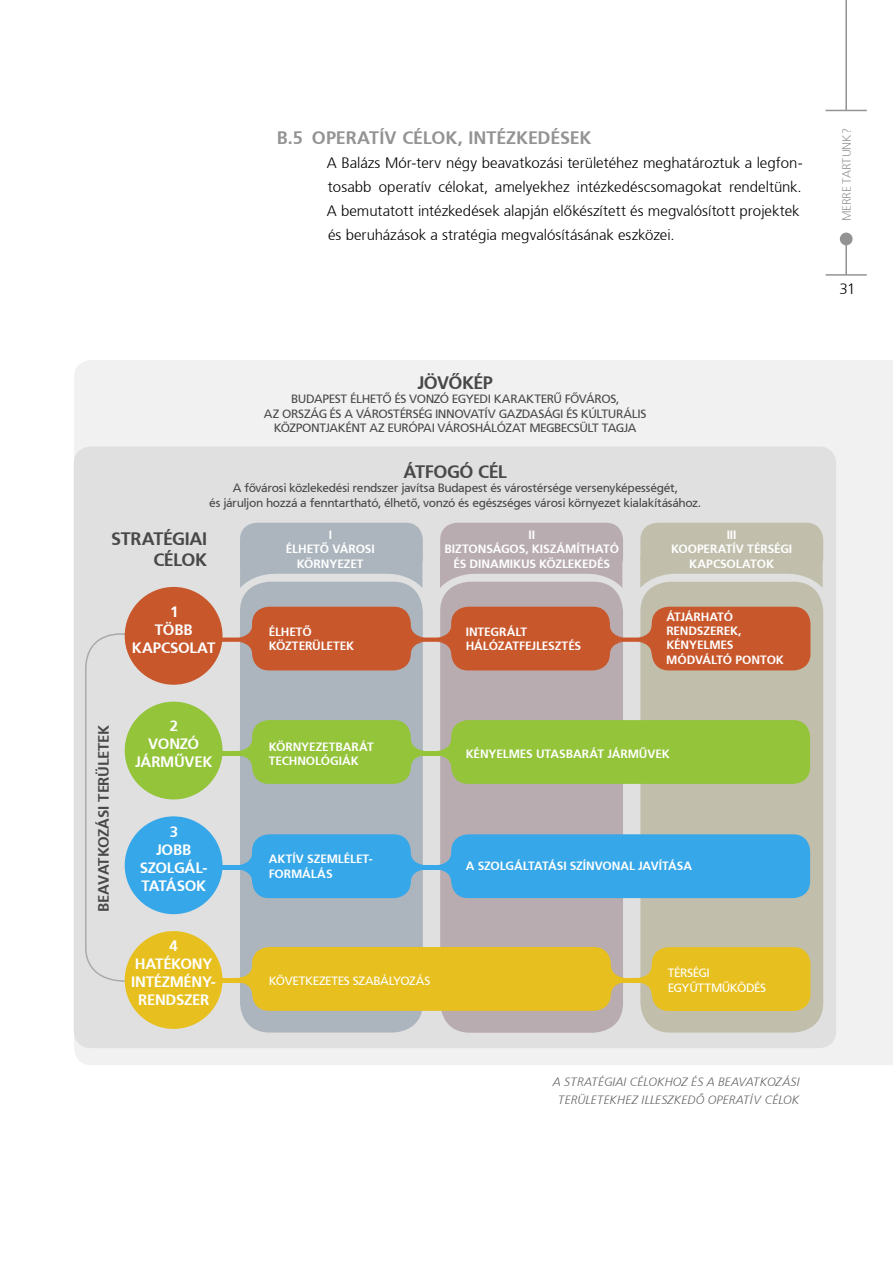
<style>
.page{position:relative;width:893px;height:1263px;background:#fff}
.page>*{position:absolute;margin:0;border:0;box-sizing:border-box;transform-origin:0 0}
.t1{font:700 18px/21.6px "Frutiger PFL";letter-spacing:.005em;color:#484848;text-align:right}
.t2{font:700 18px "Frutiger PFL";letter-spacing:.03em;color:#939393}
.t3{font:15px/24px "Frutiger Lt PFL";letter-spacing:.035em;color:#000}
.t4{font:700 15px/18px "Frutiger PFL";letter-spacing:.015em;color:#fff}
.t5{font:700 15px "Frutiger PFL";letter-spacing:.01em;color:#484848}
.t6{font:12px/14.4px "Frutiger PFL";letter-spacing:.015em;color:#484848;text-align:center}
.t7{font:700 12px/14.4px "Frutiger PFL";letter-spacing:.02em;color:#fff}
.t8{font:italic 12px/18px "Frutiger Lt PFL";letter-spacing:.015em;color:#636363;text-align:center}
.t9{font:12px/14.4px "Frutiger PFL";letter-spacing:.02em;color:#fff}
.t10{font:12px "Frutiger Lt PFL";color:#939393}
</style>
<div class="page">
<hr style="left:826px;top:274px;width:41px;height:2px;background:#939393">
<hr style="left:826px;top:110px;width:41px;height:1px;background:#939393">
<hr style="left:845px;top:0;width:2px;height:111px;background:#939393">
<hr style="left:845px;top:244px;width:2px;height:31px;background:#939393">
<div style="left:840px;top:233px;width:13px;height:12px;background:#939393;border-radius:50%"></div>
<div style="left:74px;top:360px;width:819px;height:705px;background:#f1f1f1"></div>
<div style="left:74px;top:446px;width:762px;height:602px;background:#e0e0e0;border-radius:17px"></div>
<div style="left:240px;top:523px;width:183px;height:51px;background:#acb5bd;border-radius:17px"></div>
<div style="left:440px;top:523px;width:183px;height:51px;background:#b9acb0;border-radius:17px"></div>
<div style="left:240px;top:582px;width:183px;height:450px;background:#acb5bd;border-radius:30px"></div>
<div style="left:440px;top:582px;width:183px;height:451px;background:#b9acb0;border-radius:30px"></div>
<div style="left:640px;top:582px;width:183px;height:450px;background:#c1bfac;border-radius:30px"></div>
<div style="left:640px;top:523px;width:183px;height:51px;background:#c1bfac;border-radius:17px"></div>
<div style="left:161px;top:637px;width:498px;height:5px;background:#c9572c;border-radius:2px"></div>
<svg style="left:610px;top:627px;width:14px;height:25px"></svg>
<div style="left:652px;top:607px;width:158px;height:63px;background:#c9572c;border-radius:17px"></div>
<svg style="left:638px;top:625px;width:14px;height:30px"></svg>
<div style="left:451px;top:607px;width:159px;height:63px;background:#c9572c;border-radius:17px"></div>
<svg style="left:437px;top:625px;width:15px;height:30px"></svg>
<div style="left:252px;top:607px;width:159px;height:63px;background:#c9572c;border-radius:17px"></div>
<svg style="left:410px;top:625px;width:15px;height:30px"></svg>
<svg style="left:238px;top:627px;width:15px;height:28px"></svg>
<svg style="left:384px;top:564px;width:38px;height:24px"></svg>
<svg style="left:240px;top:561px;width:39px;height:27px"></svg>
<svg style="left:584px;top:564px;width:38px;height:24px"></svg>
<svg style="left:440px;top:561px;width:39px;height:27px"></svg>
<svg style="left:784px;top:561px;width:39px;height:27px"></svg>
<svg style="left:640px;top:560px;width:39px;height:28px"></svg>
<svg style="left:85px;top:631px;width:43px;height:352px"></svg>
<div style="left:125px;top:587px;width:98px;height:98px;background:#c9572c;border-radius:50%"></div>
<hr style="left:161px;top:751px;width:498px;height:4px;background:#94c43a">
<div style="left:451px;top:720px;width:359px;height:64px;background:#94c43a;border-radius:17px"></div>
<svg style="left:437px;top:738px;width:15px;height:30px"></svg>
<div style="left:252px;top:720px;width:159px;height:64px;background:#94c43a;border-radius:17px"></div>
<svg style="left:410px;top:738px;width:15px;height:30px"></svg>
<svg style="left:238px;top:741px;width:14px;height:24px"></svg>
<div style="left:125px;top:702px;width:98px;height:97px;background:#94c43a;border-radius:50%"></div>
<hr style="left:161px;top:865px;width:498px;height:4px;background:#36a7e9">
<div style="left:451px;top:834px;width:359px;height:64px;background:#36a7e9;border-radius:17px"></div>
<svg style="left:437px;top:852px;width:15px;height:30px"></svg>
<div style="left:252px;top:834px;width:159px;height:64px;background:#36a7e9;border-radius:17px"></div>
<svg style="left:410px;top:852px;width:15px;height:30px"></svg>
<svg style="left:238px;top:855px;width:14px;height:25px"></svg>
<div style="left:125px;top:816px;width:98px;height:98px;background:#36a7e9;border-radius:50%"></div>
<hr style="left:182px;top:978px;width:499px;height:4px;background:#e7c01f">
<div style="left:652px;top:947px;width:158px;height:64px;background:#e7c01f;border-radius:17px"></div>
<svg style="left:638px;top:965px;width:14px;height:30px"></svg>
<div style="left:252px;top:947px;width:359px;height:64px;background:#e7c01f;border-radius:17px"></div>
<svg style="left:611px;top:967px;width:14px;height:27px"></svg>
<svg style="left:238px;top:968px;width:15px;height:27px"></svg>
<div style="left:125px;top:931px;width:98px;height:98px;background:#e7c01f;border-radius:50%"></div>
<h1 class="t2" style="left:277px;top:126px;width:314px">B.5 OPERATÍV CÉLOK, INTÉZKEDÉSEK</h1>
<p class="t3" style="left:327px;top:151px;width:477px">A Balázs Mór-terv négy beavatkozási területéhez meghatároztuk a legfon&shy;tosabb operatív célokat, amelyekhez intézkedéscsomagokat rendeltünk.<br>A bemutatott intézkedések alapján előkészített és megvalósított projektek és beruházások a stratégia megvalósításának eszközei.</p>
<h1 class="t1" style="left:417px;top:372px;width:56px">JÖVŐKÉP</h1>
<p class="t6" style="left:291px;top:392px;width:67px">BUDAPEST ÉLHE</p>
<p class="t6" style="left:376px;top:392px;width:84px">TŐ ÉS VONZÓ EGYE</p>
<p class="t6" style="left:480px;top:392px;width:141px">DI KARAKTERŰ FŐVÁROS,</p>
<p class="t6" style="left:264px;top:406px;width:27px">AZ ORSZÁG</p>
<p class="t6" style="left:330px;top:406px;width:35px">ÉS AVÁROSTÉRSÉG</p>
<p class="t6" style="left:435px;top:406px;width:8px">INNOVATÍV</p>
<p class="t6" style="left:499px;top:406px;width:9px">GAZDASÁGI</p>
<p class="t6" style="left:566px;top:406px;width:38px">ÉS KÚLTURÁLIS</p>
<p class="t6" style="left:274px;top:421px;width:9px">KÖZPONTJAKÉNT</p>
<p class="t6" style="left:369px;top:421px;width:26px">AZ EURÓPAI</p>
<p class="t6" style="left:438px;top:421px;width:9px">VÁROSHÁLÓZAT</p>
<p class="t6" style="left:529px;top:421px;width:81px">MEGBECSÜLT TAGJA</p>
<h1 class="t1" style="left:404px;top:461px;width:104px">ÁTFOGÓ CÉL</h1>
<p class="t6" style="left:209px;top:481px;width:493px">A fővárosi közlekedési rendszer javítsa Budapest és várostérsége versenyképességét,<br>és járuljon hozzá a fenntartható, élhető, vonzó és egészséges városi környezet kialakításához.</p>
<h1 class="t1" style="left:111px;top:528px;width:97px">STRATÉGIAI<br>CÉLOK</h1>
<p class="t4" style="left:170px;top:603px;width:8px">1</p>
<p class="t4" style="left:155px;top:621px;width:39px">TÖBB</p>
<p class="t4" style="left:132px;top:639px;width:49px">KAPCSOLAT</p>
<p class="t7" style="left:329px;top:528px;width:3px">I</p>
<p class="t7" style="left:286px;top:542px;width:29px">ÉLHETŐ</p>
<p class="t7" style="left:332px;top:542px;width:16px">VÁROSI</p>
<p class="t7" style="left:297px;top:556px;width:17px">KÖRN</p>
<p class="t7" style="left:329px;top:556px;width:16px">YEZET</p>
<p class="t7" style="left:528px;top:528px;width:4px">II</p>
<p class="t7" style="left:445px;top:542px;width:16px">BIZTONSÁGOS</p>
<p class="t7" style="left:525px;top:542px;width:22px">, KISZÁ</p>
<p class="t7" style="left:565px;top:542px;width:39px">MÍTHATÓ</p>
<p class="t7" style="left:454px;top:556px;width:24px">ÉS DINA</p>
<p class="t7" style="left:499px;top:556px;width:56px">MIKUS KÖZLE</p>
<p class="t7" style="left:574px;top:556px;width:36px">KED ÉS</p>
<p class="t7" style="left:269px;top:625px;width:85px">ÉLHETŐ<br>KÖZTERÜLETEK</p>
<p class="t7" style="left:466px;top:624px;width:17px">INTEGRÁLT<br>HÁLÓZATFE</p>
<p class="t7" style="left:531px;top:639px;width:12px">JLESZT</p>
<p class="t7" style="left:568px;top:639px;width:13px">ÉS</p>
<p class="t7" style="left:727px;top:528px;width:4px">III</p>
<p class="t7" style="left:671px;top:542px;width:40px">KOOPERATÍ</p>
<p class="t7" style="left:736px;top:542px;width:51px">V TÉRSÉGI</p>
<p class="t7" style="left:689px;top:556px;width:40px">KAPCSOLATO</p>
<p class="t7" style="left:766px;top:556px;width:9px">K</p>
<p class="t7" style="left:666px;top:609px;width:52px">ÁTJÁRHATÓ<br>RENDSZERE</p>
<p class="t7" style="left:730px;top:624px;width:13px">K,</p>
<p class="t7" style="left:666px;top:638px;width:61px">KÉNYELMES<br>MÓDVÁLTÓ</p>
<p class="t7" style="left:735px;top:652px;width:16px">PONTO</p>
<p class="t7" style="left:776px;top:652px;width:9px">K</p>
<p class="t5" style="left:94px;top:912px;width:186px;rotate:-90deg">BEAVATKOZÁSI TERÜLETEK</p>
<p class="t4" style="left:170px;top:717px;width:9px">2</p>
<p class="t4" style="left:135px;top:735px;width:78px;text-indent:13px">VONZÓ<br>JÁRMŰVEK</p>
<p class="t7" style="left:269px;top:739px;width:107px">KÖRNYEZETBARÁT<br>TECH NOLÓGIÁK</p>
<p class="t7" style="left:466px;top:746px;width:172px">KÉNYELMES UTASBARÁT JÁRMŰV</p>
<p class="t7" style="left:655px;top:746px;width:14px">EK</p>
<p class="t4" style="left:156px;top:823px;width:37px;text-align:center">3<br>JOBB</p>
<p class="t4" style="left:140px;top:859px;width:10px">SZOLGÁL</p>
<p class="t4" style="left:202px;top:859px;width:7px">-</p>
<p class="t4" style="left:141px;top:877px;width:11px">TATÁSO</p>
<p class="t4" style="left:196px;top:877px;width:11px">K</p>
<p class="t4" style="left:169px;top:937px;width:10px">4</p>
<p class="t4" style="left:135px;top:955px;width:79px">HATÉKONY</p>
<p class="t4" style="left:131px;top:973px;width:86px">INTÉZMÉNY-</p>
<p class="t4" style="left:138px;top:991px;width:10px">RENDSZER</p>
<p class="t7" style="left:269px;top:852px;width:8px">AKTÍ</p>
<p class="t7" style="left:269px;top:852px;width:106px;text-indent:27px">V SZEMLÉLET-<br>FORMÁLÁS</p>
<p class="t7" style="left:466px;top:859px;width:228px">A SZOLGÁLTATÁSI SZÍNVONAL JAVÍTÁSA</p>
<p class="t9" style="left:269px;top:974px;width:163px">következetes szabályozás</p>
<p class="t9" style="left:668px;top:966px;width:43px">térségi együttm</p>
<p class="t9" style="left:722px;top:980px;width:44px">űködés</p>
<p class="t8" style="left:553px;top:1073px;width:248px">A STRATÉGIAI CÉLOKHOZ ÉS A BEAVATKOZÁSI<br>TERÜLETEKHEZ ILLESZKEDŐ OPERATÍV CÉLOK</p>
<p class="t10" style="left:839px;top:221px;width:94px;rotate:-90deg">Merre tartunk?</p>
<p class="t3" style="left:840px;top:277px;width:15px">31</p>
</div>
